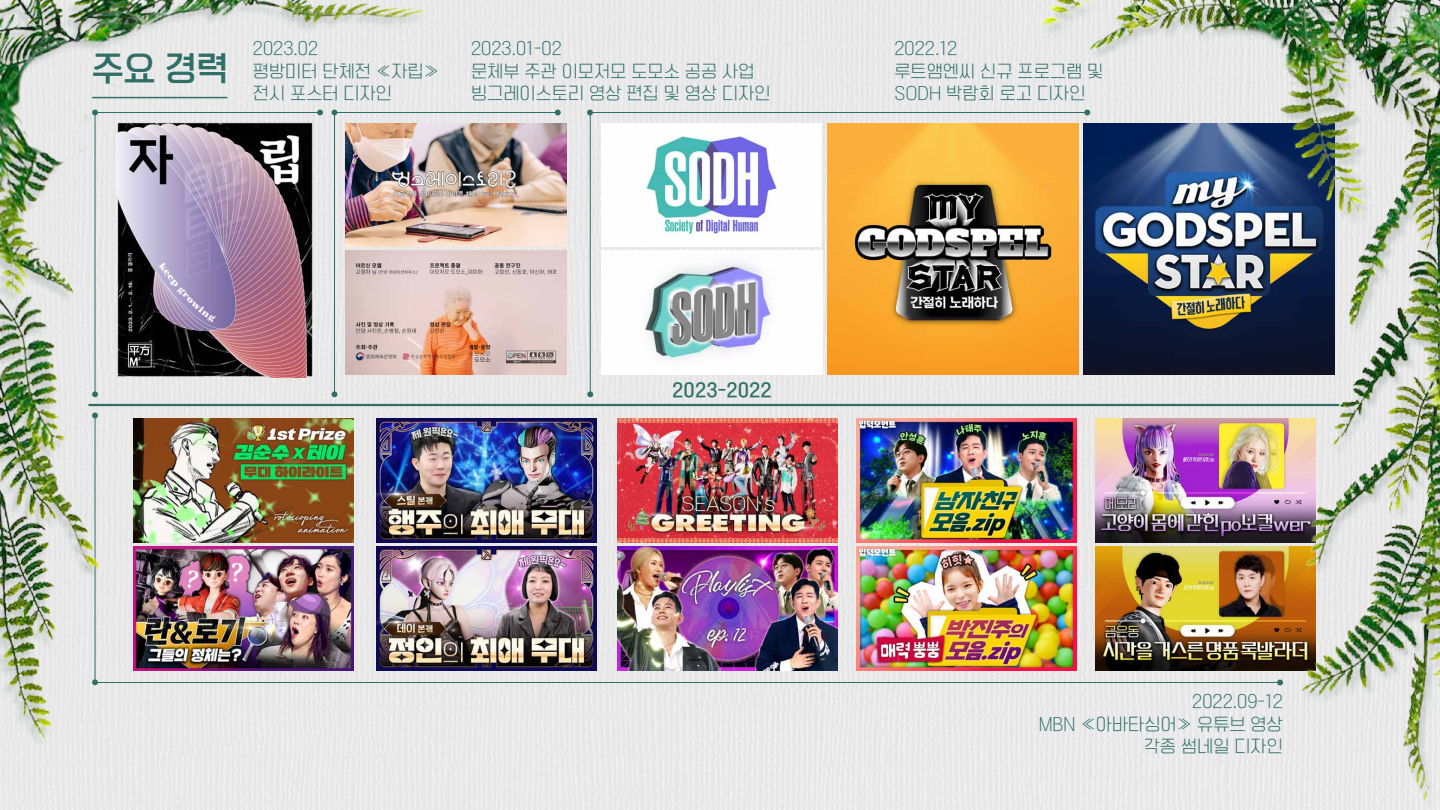
<style>
.page{position:relative;width:1440px;height:810px;background:#fff}
.page>*{position:absolute;margin:0;border:0;box-sizing:border-box;transform-origin:0 0}
.t1{font:32.25px "TT Omni Gothic B";color:#2f6f68}
.t2{font:17.25px "TT Omni Gothic B";color:#2f6f68}
.t3{font:16.5px/22.5px "TT Omni Gothic L";color:#2f6f68}
</style>
<div class="page">
<img style="left:0;top:0;width:1440px;height:810px">
<hr style="left:334px;top:114px;width:1px;height:280px;background:#2f6f68">
<hr style="left:334px;top:112px;width:224px;height:1px;background:#2f6f68">
<svg style="left:332px;top:391px;width:5px;height:6px"></svg>
<svg style="left:332px;top:110px;width:5px;height:5px"></svg>
<svg style="left:555px;top:110px;width:6px;height:5px"></svg>
<hr style="left:590px;top:114px;width:1px;height:280px;background:#2f6f68">
<hr style="left:591px;top:112px;width:496px;height:1px;background:#2f6f68">
<svg style="left:587px;top:391px;width:6px;height:6px"></svg>
<svg style="left:587px;top:110px;width:6px;height:5px"></svg>
<svg style="left:1084px;top:110px;width:6px;height:5px"></svg>
<hr style="left:95px;top:112px;width:1px;height:282px;background:#2f6f68">
<hr style="left:95px;top:112px;width:225px;height:1px;background:#2f6f68">
<svg style="left:92px;top:110px;width:6px;height:5px"></svg>
<svg style="left:317px;top:110px;width:6px;height:5px"></svg>
<svg style="left:92px;top:391px;width:6px;height:6px"></svg>
<img style="left:1083px;top:123px;width:252px;height:252px">
<img style="left:827px;top:123px;width:252px;height:252px">
<img style="left:346px;top:123px;width:220px;height:124px">
<img style="left:346px;top:251px;width:220px;height:124px">
<img style="left:602px;top:251px;width:220px;height:124px">
<img style="left:602px;top:123px;width:219px;height:124px">
<img style="left:117px;top:122px;width:197px;height:255px">
<hr style="left:95px;top:416px;width:1px;height:266px;background:#2f6f68">
<hr style="left:95px;top:682px;width:1185px;height:1px;background:#2f6f68">
<svg style="left:92px;top:413px;width:6px;height:5px"></svg>
<svg style="left:1277px;top:680px;width:6px;height:5px"></svg>
<svg style="left:92px;top:679px;width:6px;height:6px"></svg>
<img style="left:857px;top:547px;width:220px;height:124px">
<img style="left:134px;top:547px;width:220px;height:124px">
<img style="left:377px;top:418px;width:220px;height:124px">
<img style="left:134px;top:418px;width:220px;height:124px">
<img style="left:617px;top:418px;width:220px;height:124px">
<img style="left:617px;top:547px;width:220px;height:124px">
<img style="left:1096px;top:547px;width:220px;height:124px">
<img style="left:377px;top:547px;width:220px;height:124px">
<img style="left:1096px;top:419px;width:220px;height:123px">
<img style="left:857px;top:419px;width:220px;height:123px">
<hr style="left:92px;top:97px;width:135px;height:1px;background:#2f6f68">
<hr style="left:88px;top:404px;width:1251px;height:2px;background:#2f6f68">
<h1 class="t1" style="left:92px;top:52px;width:138px">주요 경력</h1>
<p class="t3" style="left:253px;top:38px;width:188px">2023.02<br>평방미터 단체전 ≪자립≫ 전시 포스터 디자인</p>
<p class="t3" style="left:471px;top:38px;width:301px">2023.01-02<br>문체부 주관 이모저모 도모소 공공 사업 빙그레이스토리 영상 편집 및 영상 디자인</p>
<p class="t2" style="left:672px;top:381px;width:101px">2023-2022</p>
<p class="t3" style="left:894px;top:38px;width:210px">2022.12<br>루트앰엔씨 신규 프로그램 및<br>SODH 박람회 로고 디자인</p>
<p class="t3" style="left:1039px;top:691px;width:246px;text-align:right">2022.09-12<br>MBN ≪아바타싱어≫ 유튜브 영상 각종 썸네일 디자인</p>
</div>
